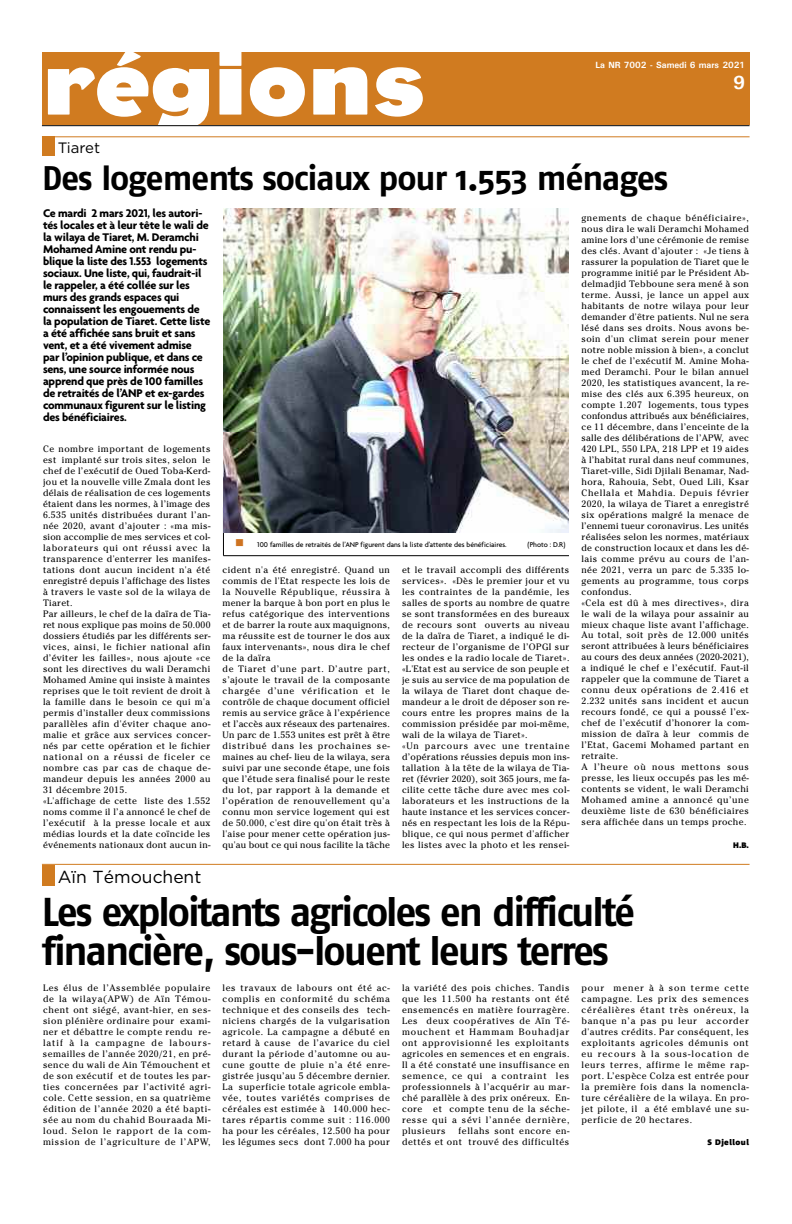
<style>
.page{position:relative;width:792px;height:1224px;background:#fff}
.page>*{position:absolute;margin:0;border:0;box-sizing:border-box;transform-origin:0 0}
.t1{font:700 90.2px "Eagle";color:#fff;scale:1.09 1}
.t2{font:700 40.2px/39.4px "Fago No";letter-spacing:-.055em;color:#000}
.t3{font:700 34.1px "Fago No";letter-spacing:-.035em;color:#000}
.t4{font:700 19px "Univers";color:#fff}
.t5{font:17.4px "Gotham";color:#000}
.t6{font:15px "Gotham";color:#000}
.t7{font:700 12px/12px "Agenda";letter-spacing:-.015em;color:#000}
.t8{font:9.2px/11px "Cheltenham";letter-spacing:.04em;color:#000}
.t9{font:9.2px/11px "Cheltenham";letter-spacing:.06em;color:#000;text-align:right}
.t10{font:700 9px "Univers";color:#fff}
.t11{font:900 8px "Corpid";letter-spacing:.06em;color:#000}
.t12{font:500 7.5px "Agenda";color:#000}
.s1{color:#ce7321}
</style>
<div class="page">
<div style="left:42px;top:52px;width:707px;height:73px;background:#d07b20"></div>
<hr style="left:42px;top:136px;width:708px;height:1px;background:#d07b20">
<hr style="left:42px;top:864px;width:708px;height:1px;background:#d07b20">
<hr style="left:42px;top:125px;width:708px;height:1px;background:#000">
<div style="left:42px;top:137px;width:13px;height:19px;background:#d07b20"></div>
<div style="left:42px;top:865px;width:13px;height:20px;background:#d07b20"></div>
<hr style="left:223px;top:507px;width:1px;height:49px;background:#000">
<hr style="left:223px;top:555px;width:346px;height:1px;background:#000">
<img style="left:223px;top:208px;width:346px;height:324px">
<p class="t1" style="left:42px;top:31px;width:353px">régions</p>
<p class="t6" style="left:58px;top:139px;width:44px">Tiaret</p>
<p class="t10" style="left:595px;top:59px;width:151px">La NR 7002 - Samedi 6 mars 2021</p>
<p class="t4" style="left:733px;top:71px;width:13px">9</p>
<p class="t3" style="left:42px;top:166px;width:628px">Des logements sociaux pour 1.553 ménages</p>
<p class="t7" style="left:43px;top:207px;width:169px">Ce mardi 2 mars 2021, les autori&shy;tés locales et à leur tête le wali de la wilaya de Tiaret, M. Deramchi<br>Mohamed Amine ont rendu pu&shy;blique la liste des 1.553 logements sociaux. Une liste, qui, faudrait-il le rappeler, a été collée sur les murs des grands espaces qui connaissent les engouements de la population de Tiaret. Cette liste a été affichée sans bruit et sans vent, et a été vivement admise par l’opinion publique, et dans ce sens, une source informée nous apprend que près de 100 familles de retraités de l’ANP et ex-gardes communaux figurent sur le listing des bénéficiaires.</p>
<p class="t8" style="left:43px;top:443px;width:169px">Ce nombre important de logements est implanté sur trois sites, selon le chef de l’exécutif de Oued Toba-Kerd&shy;jou et la nouvelle ville Zmala dont les délais de réalisation de ces logements étaient dans les normes, à l’image des 6.535 unités distribuées durant l’an&shy;née 2020, avant d’ajouter : «ma mis&shy;sion accomplie de mes services et col&shy;laborateurs qui ont réussi avec la transparence d'enterrer les manifes&shy;tations dont aucun incident n'a été enregistré depuis l’affichage des listes à travers le vaste sol de la wilaya de Tiaret.<br>Par ailleurs, le chef de la daïra de Tia&shy;ret nous explique pas moins de 50.000 dossiers étudiés par les différents ser&shy;vices, ainsi, le fichier national afin d’éviter les failles», nous ajoute «ce sont les directives du wali Deramchi Mohamed Amine qui insiste à maintes reprises que le toit revient de droit à la famille dans le besoin ce qui m'a permis d’installer deux commissions parallèles afin d'éviter chaque ano&shy;malie et grâce aux services concer&shy;nés par cette opération et le fichier national on a réussi de ficeler ce nombre cas par cas de chaque de&shy;mandeur depuis les années 2000 au 31 décembre 2015.<br>«L'affichage de cette liste des 1.552 noms comme il l’a annoncé le chef de l’exécutif à la presse locale et aux médias lourds et la date coïncide les événements nationaux dont aucun in-</p>
<p class="t5" style="left:58px;top:867px;width:145px">Aïn Témouchent</p>
<p class="t12" style="left:235px;top:540px;width:273px"><span class="s1">■</span> 100 familles de retraités de l’ANP figurent dans la liste d’attente des bénéficiaires.</p>
<p class="t12" style="left:528px;top:540px;width:39px">(Photo : D.R)</p>
<p class="t8" style="left:223px;top:564px;width:169px">cident n'a été enregistré. Quand un commis de l'Etat respecte les lois de la Nouvelle République, réussira à mener la barque à bon port en plus le refus catégorique des interventions et de barrer la route aux maquignons, ma réussite est de tourner le dos aux faux intervenants», nous dira le chef de la daïra<br>de Tiaret d’une part. D’autre part, s’ajoute le travail de la composante chargée d’une vérification et le contrôle de chaque document officiel remis au service grâce à l’expérience et l’accès aux réseaux des partenaires.<br>Un parc de 1.553 unites est prêt à être distribué dans les prochaines se&shy;maines au chef- lieu de la wilaya, sera suivi par une seconde étape, une fois que l’étude sera finalisé pour le reste du lot, par rapport à la demande et l’opération de renouvellement qu’a connu mon service logement qui est de 50.000, c'est dire qu'on était très à l'aise pour mener cette opération jus&shy;qu'au bout ce qui nous facilite la tâche</p>
<p class="t8" style="left:402px;top:564px;width:169px">et le travail accompli des différents services». «Dès le premier jour et vu les contraintes de la pandémie, les salles de sports au nombre de quatre se sont transformées en des bureaux de recours sont ouverts au niveau de la daïra de Tiaret, a indiqué le di&shy;recteur de l’organisme de l’OPGI sur les ondes e la radio locale de Tiaret». «L'Etat est au service de son peuple et je suis au service de ma population de la wilaya de Tiaret dont chaque de&shy;mandeur a le droit de déposer son re&shy;cours entre les propres mains de la commission présidée par moi-même, wali de la wilaya de Tiaret».<br>«Un parcours avec une trentaine d’opérations réussies depuis mon ins&shy;tallation à la tête de la wilaya de Tia&shy;ret (février 2020), soit 365 jours, me fa&shy;cilite cette tâche dure avec mes col&shy;laborateurs et les instructions de la haute instance et les services concer&shy;nés en respectant les lois de la Répu&shy;blique, ce qui nous permet d'afficher les listes avec la photo et les rensei-</p>
<p class="t8" style="left:582px;top:212px;width:169px">gnements de chaque bénéficiaire», nous dira le wali Deramchi Mohamed amine lors d’une cérémonie de remise des clés. Avant d’ajouter : «Je tiens à rassurer la population de Tiaret que le programme initié par le Président Ab&shy;delmadjid Tebboune sera mené à son terme. Aussi, je lance un appel aux habitants de notre wilaya pour leur demander d'être patients. Nul ne sera lésé dans ses droits. Nous avons be&shy;soin d'un climat serein pour mener notre noble mission à bien», a conclut le chef de l’exécutif M. Amine Moha&shy;med Deramchi. Pour le bilan annuel 2020, les statistiques avancent, la re&shy;mise des clés aux 6.395 heureux, on compte 1.207 logements, tous types confondus attribués aux bénéficiaires, ce 11 décembre, dans l’enceinte de la salle des délibérations de l’APW, avec 420 LPL, 550 LPA, 218 LPP et 19 aides à l’habitat rural dans neuf communes, Tiaret-ville, Sidi Djilali Benamar, Nad&shy;hora, Rahouia, Sebt, Oued Lili, Ksar Chellala et Mahdia. Depuis février 2020, la wilaya de Tiaret a enregistré six opérations malgré la menace de l’ennemi tueur coronavirus. Les unités réalisées selon les normes, matériaux de construction locaux et dans les dé&shy;lais comme prévu au cours de l’an&shy;née 2021, verra un parc de 5.335 lo&shy;gements au programme, tous corps confondus.<br>«Cela est dû à mes directives», dira le wali de la wilaya pour assainir au mieux chaque liste avant l’affichage.<br>Au total, soit près de 12.000 unités seront attribuées à leurs bénéficiaires au cours des deux années (2020-2021), a indiqué le chef e l’exécutif. Faut-il rappeler que la commune de Tiaret a connu deux opérations de 2.416 et 2.232 unités sans incident et aucun recours fondé, ce qui a poussé l’ex&shy;chef de l’exécutif d’honorer la com&shy;mission de daïra à leur commis de l’Etat, Gacemi Mohamed partant en retraite.<br>A l’heure où nous mettons sous presse, les lieux occupés pas les mé&shy;contents se vident, le wali Deramchi Mohamed amine a annoncé qu’une deuxième liste de 630 bénéficiaires sera affichée dans un temps proche.</p>
<p class="t11" style="left:733px;top:842px;width:17px">H.B.</p>
<p class="t2" style="left:42px;top:896px;width:595px">Les exploitants agricoles en difficulté financière, sous-louent leurs terres</p>
<p class="t8" style="left:43px;top:982px;width:169px;text-align:justify">Les élus de l’Assemblée populaire de la wilaya(APW) de Aïn Témou&shy;chent ont siégé, avant-hier, en ses&shy;sion plénière ordinaire pour exami&shy;ner et débattre le compte rendu re&shy;latif à la campagne de labours&shy;semailles de l’année 2020/21, en pré&shy;sence du wali de Ain Témouchent et de son exécutif et de toutes les par&shy;ties concernées par l’activité agri&shy;cole. Cette session, en sa quatrième édition de l’année 2020 a été bapti&shy;sée au nom du chahid Bouraada Mi&shy;loud. Selon le rapport de la com&shy;mission de l’agriculture de l’APW,</p>
<p class="t8" style="left:222px;top:982px;width:169px;text-align:justify">les travaux de labours ont été ac&shy;complis en conformité du schéma technique et des conseils des tech&shy;niciens chargés de la vulgarisation agricole. La campagne a débuté en retard à cause de l’avarice du ciel durant la période d’automne ou au&shy;cune goutte de pluie n’a été enre&shy;gistrée jusqu’au 5 décembre dernier.<br>La superficie totale agricole embla&shy;vée, toutes variétés comprises de céréales est estimée à 140.000 hec&shy;tares répartis comme suit : 116.000 ha pour les céréales, 12.500 ha pour les légumes secs dont 7.000 ha pour</p>
<p class="t8" style="left:402px;top:982px;width:169px;text-align:justify">la variété des pois chiches. Tandis que les 11.500 ha restants ont été ensemencés en matière fourragère.<br>Les deux coopératives de Aïn Té&shy;mouchent et Hammam Bouhadjar ont approvisionné les exploitants agricoles en semences et en engrais.<br>Il a été constaté une insuffisance en semence, ce qui a contraint les professionnels à l’acquérir au mar&shy;ché parallèle à des prix onéreux. En&shy;core et compte tenu de la séche&shy;resse qui a sévi l’année dernière, plusieurs</p>
<p class="t9" style="left:402px;top:1125px;width:169px">fellahs sont encore en-<br>dettés et ont trouvé des difficultés</p>
<p class="t8" style="left:582px;top:982px;width:169px;text-align:justify">pour mener à à son terme cette campagne. Les prix des semences céréalières étant très onéreux, la banque n’a pas pu leur accorder d'autres crédits. Par conséquent, les exploitants agricoles démunis ont eu recours à la sous-location de leurs terres, affirme le même rap&shy;port. L’espèce Colza est entrée pour la première fois dans la nomencla&shy;ture céréalière de la wilaya. En pro&shy;jet pilote, il a été emblavé une su&shy;perficie de 20 hectares.</p>
<p class="t11" style="left:707px;top:1139px;width:43px">S Djelloul</p>
</div>
